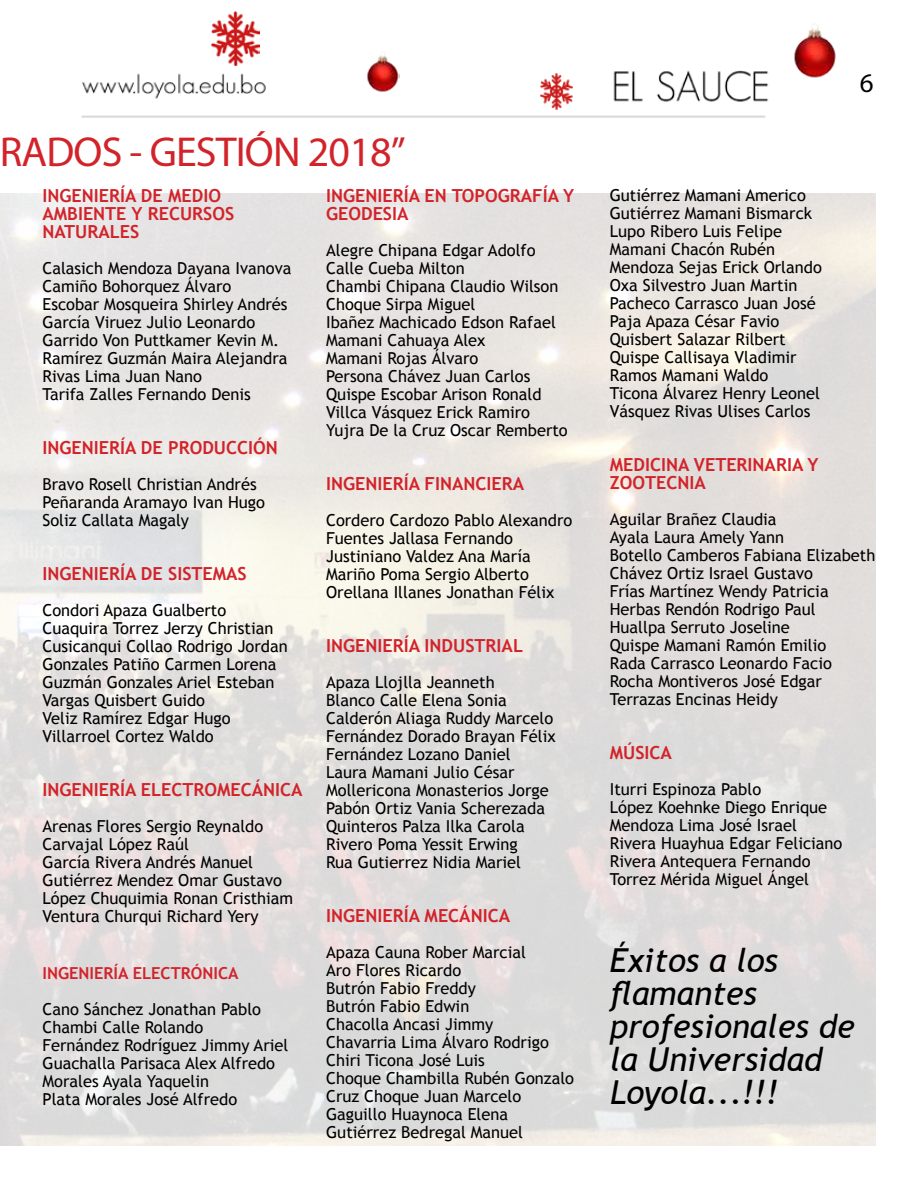
<style>
.page{position:relative;width:918px;height:1188px;background:#fff}
.page>*{position:absolute;margin:0;border:0;box-sizing:border-box;transform-origin:0 0}
.t1{font:42px "Myriad Pro";letter-spacing:-.02em;color:#d2232a}
.t2{font:italic 33px/33px "Trebuchet MS";color:#000}
.t3{font:27px "Myriad Pro";color:#000}
.t4{font:700 18px/18px "Trebuchet MS";color:#d2232a}
.t5{font:16.5px/18px "Trebuchet MS";color:#000}
.t6{font:700 16.5px "Trebuchet MS";color:#d2232a}
</style>
<div class="page">
<img style="left:81px;top:43px;width:688px;height:75px">
<img style="left:794px;top:24px;width:42px;height:54px">
<img style="left:365px;top:50px;width:34px;height:42px">
<img style="left:212px;top:11px;width:48px;height:54px">
<img style="left:540px;top:73px;width:32px;height:36px">
<h1 class="t1" style="left:0;top:127px;width:407px">RADOS - GESTIÓN 2018”</h1>
<p class="t4" style="left:43px;top:187px;width:193px">INGENIERÍA DE MEDIO<br>AMBIENTE Y RECURSOS<br>NATURALES</p>
<p class="t5" style="left:43px;top:260px;width:250px">Calasich Mendoza Dayana Ivanova<br>Camiño Bohorquez Álvaro<br>Escobar Mosqueira Shirley Andrés<br>García Viruez Julio Leonardo<br>Garrido Von Puttkamer Kevin M.<br>Ramírez Guzmán Maira Alejandra<br>Rivas Lima Juan Nano<br>Tarifa Zalles Fernando Denis</p>
<p class="t4" style="left:43px;top:439px;width:237px">INGENIERÍA DE PRODUCCIÓN</p>
<p class="t5" style="left:43px;top:476px;width:224px">Bravo Rosell Christian Andrés<br>Peñaranda Aramayo Ivan Hugo<br>Soliz Callata Magaly</p>
<p class="t4" style="left:43px;top:565px;width:206px">INGENIERÍA DE SISTEMAS</p>
<p class="t5" style="left:43px;top:602px;width:247px">Condori Apaza Gualberto<br>Cuaquira Torrez Jerzy Christian<br>Cusicanqui Collao Rodrigo Jordan<br>Gonzales Patiño Carmen Lorena<br>Guzmán Gonzales Ariel Esteban<br>Vargas Quisbert Guido<br>Veliz Ramírez Edgar Hugo<br>Villarroel Cortez Waldo</p>
<p class="t4" style="left:43px;top:781px;width:262px">INGENIERÍA ELECTROMECÁNICA</p>
<p class="t5" style="left:43px;top:818px;width:252px">Arenas Flores Sergio Reynaldo<br>Carvajal López Raúl<br>García Rivera Andrés Manuel<br>Gutiérrez Mendez Omar Gustavo<br>López Chuquimia Ronan Cristhiam<br>Ventura Churqui Richard Yery</p>
<p class="t6" style="left:43px;top:963px;width:198px">INGENIERÍA ELECTRÓNICA</p>
<p class="t5" style="left:43px;top:1001px;width:247px">Cano Sánchez Jonathan Pablo<br>Chambi Calle Rolando<br>Fernández Rodríguez Jimmy Ariel<br>Guachalla Parisaca Alex Alfredo<br>Morales Ayala Yaquelin<br>Plata Morales José Alfredo</p>
<p class="t4" style="left:326px;top:187px;width:250px">INGENIERÍA EN TOPOGRAFÍA Y<br>GEODESIA</p>
<p class="t5" style="left:326px;top:242px;width:243px">Alegre Chipana Edgar Adolfo<br>Calle Cueba Milton<br>Chambi Chipana Claudio Wilson<br>Choque Sirpa Miguel<br>Ibañez Machicado Edson Rafael<br>Mamani Cahuaya Alex<br>Mamani Rojas Álvaro<br>Persona Chávez Juan Carlos<br>Quispe Escobar Arison Ronald<br>Villca Vásquez Erick Ramiro<br>Yujra De la Cruz Oscar Remberto</p>
<p class="t4" style="left:326px;top:475px;width:200px">INGENIERÍA FINANCIERA</p>
<p class="t5" style="left:326px;top:512px;width:248px">Cordero Cardozo Pablo Alexandro<br>Fuentes Jallasa Fernando<br>Justiniano Valdez Ana María<br>Mariño Poma Sergio Alberto<br>Orellana Illanes Jonathan Félix</p>
<p class="t4" style="left:326px;top:637px;width:198px">INGENIERÍA INDUSTRIAL</p>
<p class="t5" style="left:326px;top:674px;width:231px">Apaza Llojlla Jeanneth<br>Blanco Calle Elena Sonia<br>Calderón Aliaga Ruddy Marcelo<br>Fernández Dorado Brayan Félix<br>Fernández Lozano Daniel<br>Laura Mamani Julio César<br>Mollericona Monasterios Jorge<br>Pabón Ortiz Vania Scherezada<br>Quinteros Palza Ilka Carola<br>Rivero Poma Yessit Erwing<br>Rua Gutierrez Nidia Mariel</p>
<p class="t4" style="left:326px;top:907px;width:185px">INGENIERÍA MECÁNICA</p>
<p class="t5" style="left:326px;top:944px;width:249px">Apaza Cauna Rober Marcial<br>Aro Flores Ricardo<br>Butrón Fabio Freddy<br>Butrón Fabio Edwin<br>Chacolla Ancasi Jimmy<br>Chavarria Lima Álvaro Rodrigo<br>Chiri Ticona José Luis<br>Choque Chambilla Rubén Gonzalo<br>Cruz Choque Juan Marcelo<br>Gaguillo Huaynoca Elena<br>Gutiérrez Bedregal Manuel</p>
<h3 class="t3" style="left:860px;top:66px;width:15px">6</h3>
<p class="t5" style="left:610px;top:187px;width:214px">Gutiérrez Mamani Americo<br>Gutiérrez Mamani Bismarck<br>Lupo Ribero Luis Felipe<br>Mamani Chacón Rubén<br>Mendoza Sejas Erick Orlando<br>Oxa Silvestro Juan Martin<br>Pacheco Carrasco Juan José<br>Paja Apaza César Favio<br>Quisbert Salazar Rilbert<br>Quispe Callisaya Vladimir<br>Ramos Mamani Waldo<br>Ticona Álvarez Henry Leonel<br>Vásquez Rivas Ulises Carlos</p>
<p class="t4" style="left:610px;top:456px;width:210px">MEDICINA VETERINARIA Y<br>ZOOTECNIA</p>
<p class="t5" style="left:610px;top:511px;width:267px">Aguilar Brañez Claudia<br>Ayala Laura Amely Yann<br>Botello Camberos Fabiana Elizabeth<br>Chávez Ortiz Israel Gustavo<br>Frías Martínez Wendy Patricia<br>Herbas Rendón Rodrigo Paul<br>Huallpa Serruto Joseline<br>Quispe Mamani Ramón Emilio<br>Rada Carrasco Leonardo Facio<br>Rocha Montiveros José Edgar<br>Terrazas Encinas Heidy</p>
<p class="t4" style="left:610px;top:744px;width:64px">MÚSICA</p>
<p class="t5" style="left:610px;top:781px;width:234px">Iturri Espinoza Pablo<br>López Koehnke Diego Enrique<br>Mendoza Lima José Israel<br>Rivera Huayhua Edgar Feliciano<br>Rivera Antequera Fernando<br>Torrez Mérida Miguel Ángel</p>
<h2 class="t2" style="left:610px;top:944px;width:247px">Éxitos a los flamantes profesionales de la Universidad<br>Loyola...!!!</h2>
</div>
